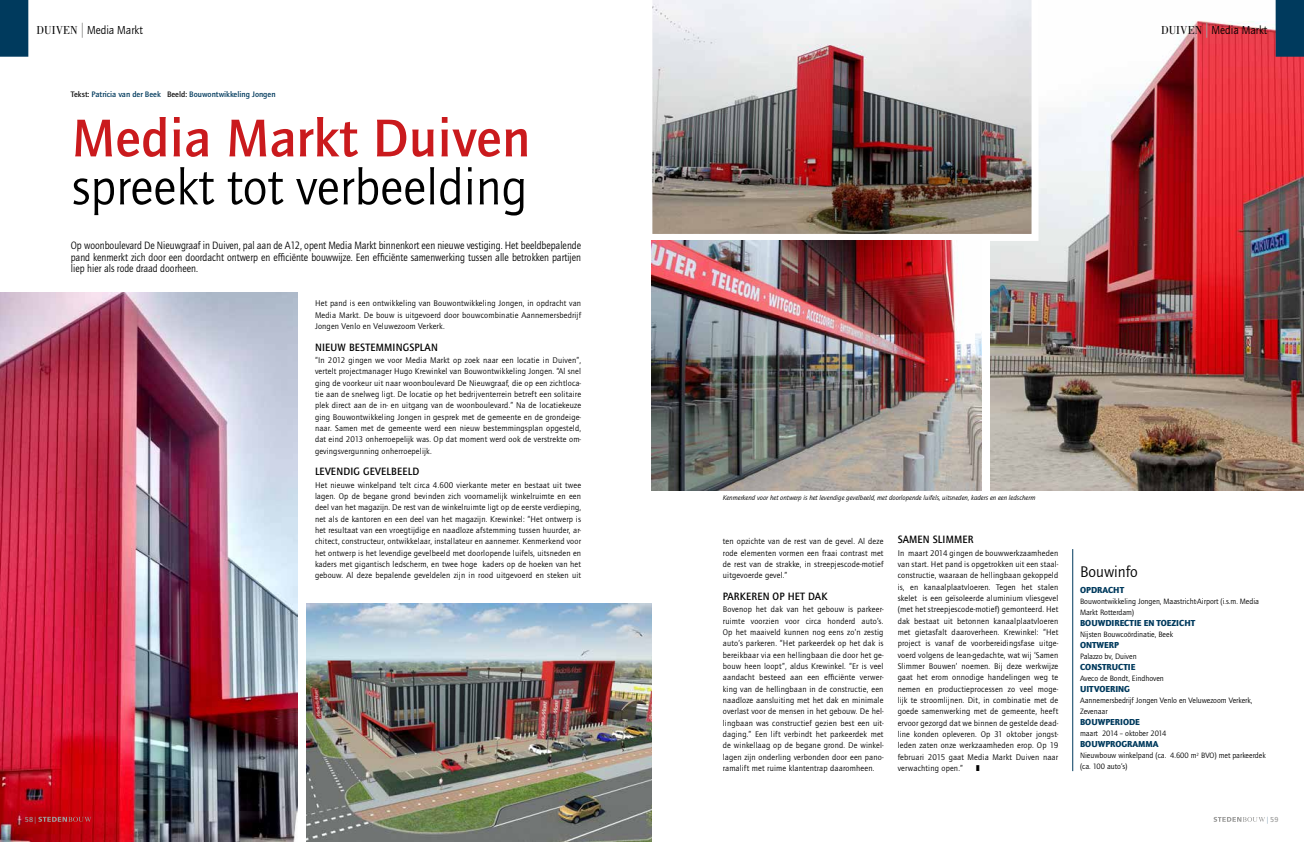
<style>
.page{position:relative;width:1304px;height:842px;background:#fff}
.page>*{position:absolute;margin:0;border:0;box-sizing:border-box;transform-origin:0 0}
.t1{font:500 55px "Quay Sans ITC Std";letter-spacing:.01em;color:#ca1a1d}
.t2{font:52px "Quay Sans ITC Std";color:#000}
.t3{font:16px "Quay Sans ITC Std";color:#000}
.t4{font:12px "Quay Sans ITC Std";color:#000;scale:.95 1}
.t5{font:11px/11.3px "Quay Sans ITC Std";color:#000;text-align:justify;scale:.9 1}
.t6{font:500 11px "Quay Sans ITC Std";letter-spacing:.02em;color:#000;scale:.95 1}
.t7{font:900 9px "Quay Sans ITC Std";color:#003a5d}
.t8{font:8.5px/11.3px "Quay Sans ITC Std";letter-spacing:.02em;color:#000;text-align:justify}
.t9{font:500 8.2px "Quay Sans ITC Std";color:#003a5d}
.t10{font:8px/11px "Quay Sans ITC Std";color:#000}
.t11{font:500 7.5px "Quay Sans";color:#9d9d9c}
.t12{font:italic 7px "Quay Sans ITC Std";color:#000}
.s1{font-family:"Bodoni Std"}
.s2{font-size:15px;color:#9d9d9c}
.s3{color:#121212}
.s4{font-family:"Quay Sans ITC Std";font-weight:400;font-size:7px;color:#89a4b6}
</style>
<div class="page">
<div style="left:0;top:0;width:28px;height:57px;background:#003a5d"></div>
<svg style="left:1214px;top:817px;width:51px;height:5px"></svg>
<img style="left:990px;top:0;width:314px;height:491px">
<div style="left:1276px;top:0;width:28px;height:57px;background:#003a5d"></div>
<img style="left:651px;top:0;width:387px;height:241px">
<img style="left:0;top:293px;width:297px;height:549px">
<img style="left:306px;top:603px;width:346px;height:239px">
<svg style="left:38px;top:817px;width:53px;height:5px"></svg>
<hr style="left:1072px;top:549px;width:1px;height:222px;background:#003a5d">
<img style="left:652px;top:241px;width:329px;height:250px">
<h3 class="t4" style="left:37px;top:23px;width:113px"><span class="s1">DUIVEN</span> <span class="s2">|</span> Media Markt</h3>
<h3 class="t4" style="left:1161px;top:23px;width:113px"><span class="s1">DUIVEN</span> <span class="s2">|</span> Media Markt</h3>
<p class="t9" style="left:71px;top:89px;width:206px"><span class="s3">Tekst:</span> Patricia van der Beek <span class="s3">Beeld:</span> Bouwontwikkeling Jongen</p>
<h1 class="t1" style="left:72px;top:106px;width:460px">Media Markt Duiven</h1>
<h2 class="t2" style="left:72px;top:157px;width:457px">spreekt tot verbeelding</h2>
<p class="t5" style="left:71px;top:240px;width:569px">Op woonboulevard De Nieuwgraaf in Duiven, pal aan de A12, opent Media Markt binnenkort een nieuwe vestiging. Het beeldbepalende pand kenmerkt zich door een doordacht ontwerp en efficiënte bouwwijze. Een efficiënte samenwerking tussen alle betrokken partijen liep hier als rode draad doorheen.</p>
<p class="t8" style="left:315px;top:298px;width:268px">Het pand is een ontwikkeling van Bouwontwikkeling Jongen, in opdracht van Media Markt. De bouw is uitgevoerd door bouwcombinatie Aannemersbedrijf Jongen Venlo en Veluwezoom Verkerk.</p>
<p class="t6" style="left:315px;top:340px;width:131px">NIEUW BESTEMMINGSPLAN</p>
<p class="t8" style="left:315px;top:354px;width:268px">“In 2012 gingen we voor Media Markt op zoek naar een locatie in Duiven”, vertelt projectmanager Hugo Krewinkel van Bouwontwikkeling Jongen. “Al snel ging de voorkeur uit naar woonboulevard De Nieuwgraaf, die op een zichtloca&shy;tie aan de snelweg ligt. De locatie op het bedrijventerrein betreft een solitaire plek direct aan de in- en uitgang van de woonboulevard.” Na de locatiekeuze ging Bouwontwikkeling Jongen in gesprek met de gemeente en de grondeige&shy;naar. Samen met de gemeente werd een nieuw bestemmingsplan opgesteld, dat eind 2013 onherroepelijk was. Op dat moment werd ook de verstrekte om&shy;gevingsvergunning onherroepelijk.</p>
<p class="t6" style="left:315px;top:465px;width:111px">LEVENDIG GEVELBEELD</p>
<p class="t8" style="left:315px;top:479px;width:268px">Het nieuwe winkelpand telt circa 4.600 vierkante meter en bestaat uit twee lagen. Op de begane grond bevinden zich voornamelijk winkelruimte en een deel van het magazijn. De rest van de winkelruimte ligt op de eerste verdieping, net als de kantoren en een deel van het magazijn. Krewinkel: “Het ontwerp is het resultaat van een vroegtijdige en naadloze afstemming tussen huurder, ar&shy;chitect, constructeur, ontwikkelaar, installateur en aannemer. Kenmerkend voor het ontwerp is het levendige gevelbeeld met doorlopende luifels, uitsneden en kaders met gigantisch ledscherm, en twee hoge kaders op de hoeken van het gebouw. Al deze bepalende geveldelen zijn in rood uitgevoerd en steken uit</p>
<p class="t11" style="left:25px;top:815px;width:13px">58<span class="s4">|</span></p>
<p class="t12" style="left:723px;top:494px;width:314px">Kenmerkend voor het ontwerp is het levendige gevelbeeld, met doorlopende luifels, uitsneden, kaders en een ledscherm</p>
<p class="t8" style="left:723px;top:536px;width:162px">ten opzichte van de rest van de gevel. Al deze rode elementen vormen een fraai contrast met de rest van de strakke, in streepjescode-motief uitgevoerde gevel.”</p>
<p class="t6" style="left:723px;top:590px;width:112px">PARKEREN OP HET DAK</p>
<p class="t8" style="left:723px;top:604px;width:162px">Bovenop het dak van het gebouw is parkeer&shy;ruimte voorzien voor circa honderd auto’s.<br>Op het maaiveld kunnen nog eens zo’n zestig auto’s parkeren. “Het parkeerdek op het dak is bereikbaar via een hellingbaan die door het ge&shy;bouw heen loopt”, aldus Krewinkel. “Er is veel aandacht besteed aan een efficiënte verwer&shy;king van de hellingbaan in de constructie, een naadloze aansluiting met het dak en minimale overlast voor de mensen in het gebouw. De hel&shy;lingbaan was constructief gezien best een uit&shy;daging.” Een lift verbindt het parkeerdek met de winkellaag op de begane grond. De winkel&shy;lagen zijn onderling verbonden door een pano&shy;ramalift met ruime klantentrap daaromheen.</p>
<p class="t6" style="left:898px;top:533px;width:81px">SAMEN SLIMMER</p>
<p class="t8" style="left:898px;top:547px;width:162px">In maart 2014 gingen de bouwwerkzaamheden van start. Het pand is opgetrokken uit een staal&shy;constructie, waaraan de hellingbaan gekoppeld is, en kanaalplaatvloeren. Tegen het stalen skelet is een geïsoleerde aluminium vliesgevel (met het streepjescode-motief) gemonteerd. Het dak bestaat uit betonnen kanaalplaatvloeren met gietasfalt daaroverheen. Krewinkel: “Het project is vanaf de voorbereidingsfase uitge&shy;voerd volgens de lean-gedachte, wat wij ‘Samen Slimmer Bouwen’ noemen. Bij deze werkwijze gaat het erom onnodige handelingen weg te nemen en productieprocessen zo veel moge&shy;lijk te stroomlijnen. Dit, in combinatie met de goede samenwerking met de gemeente, heeft ervoor gezorgd dat we binnen de gestelde dead&shy;line konden opleveren. Op 31 oktober jongst&shy;leden zaten onze werkzaamheden erop. Op 19 februari 2015 gaat Media Markt Duiven naar verwachting open.”</p>
<h3 class="t3" style="left:1080px;top:562px;width:59px">Bouwinfo</h3>
<p class="t7" style="left:1080px;top:585px;width:46px">OPDRACHT</p>
<p class="t10" style="left:1080px;top:596px;width:181px">Bouwontwikkeling Jongen, Maastricht-Airport (i.s.m. Media<br>Markt Rotterdam)</p>
<p class="t7" style="left:1080px;top:618px;width:117px">BOUWDIRECTIE EN TOEZICHT</p>
<p class="t10" style="left:1080px;top:629px;width:95px">Nijsten Bouwcoördinatie, Beek</p>
<p class="t7" style="left:1080px;top:640px;width:40px">ONTWERP</p>
<p class="t10" style="left:1080px;top:651px;width:58px">Palazzo bv, Duiven</p>
<p class="t7" style="left:1080px;top:662px;width:57px">CONSTRUCTIE</p>
<p class="t10" style="left:1080px;top:673px;width:85px">Aveco de Bondt, Eindhoven</p>
<p class="t7" style="left:1080px;top:684px;width:52px">UITVOERING</p>
<p class="t10" style="left:1080px;top:695px;width:174px">Aannemersbedrijf Jongen Venlo en Veluwezoom Verkerk,<br>Zevenaar</p>
<p class="t7" style="left:1080px;top:717px;width:61px">BOUWPERIODE</p>
<p class="t10" style="left:1080px;top:728px;width:88px">maart 2014 – oktober 2014</p>
<p class="t7" style="left:1080px;top:739px;width:80px">BOUWPROGRAMMA</p>
<p class="t10" style="left:1080px;top:750px;width:187px">Nieuwbouw winkelpand (ca. 4.600 m<sup>2</sup> BVO) met parkeerdek (ca. 100 auto’s)</p>
<p class="t11" style="left:1267px;top:815px;width:13px"><span class="s4">|</span> 59</p>
</div>
